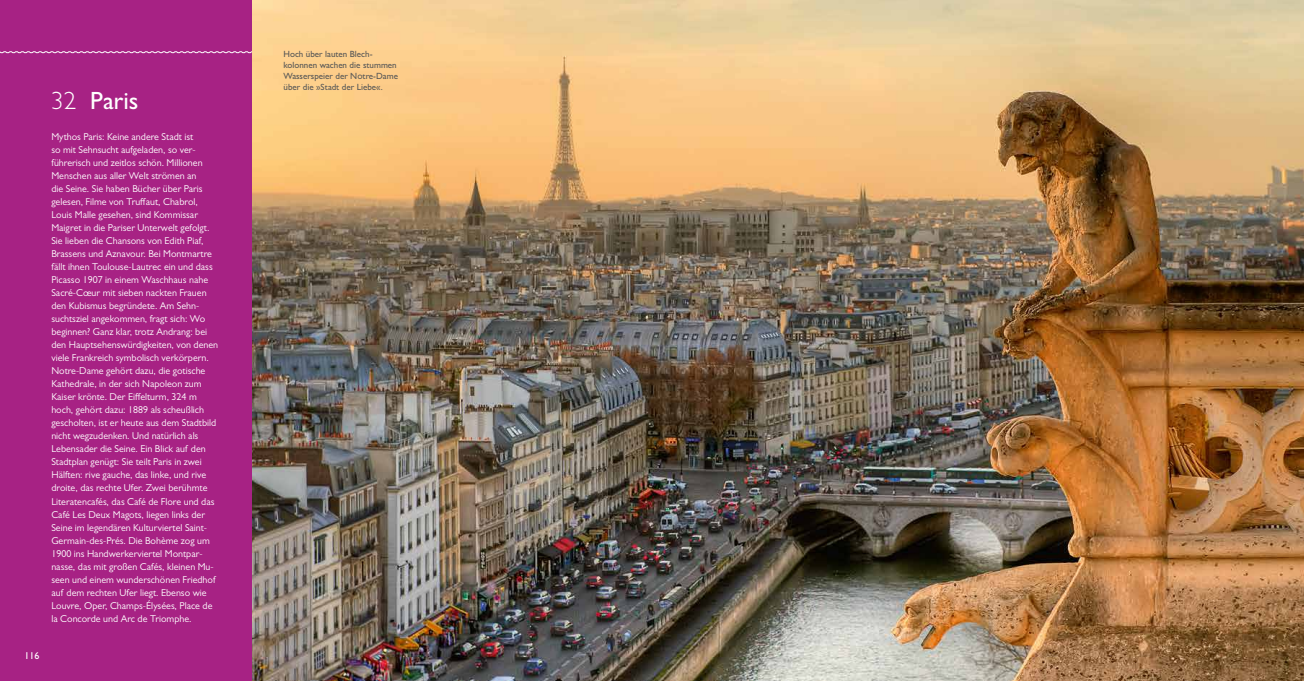
<style>
.page{position:relative;width:1304px;height:681px;background:#fff}
.page>*{position:absolute;margin:0;border:0;box-sizing:border-box;transform-origin:0 0}
.t1{font:500 25px "Gill Sans MT Pro";color:#fff}
.t2{font:10px/13px "Gill Sans MT Pro";color:#fff}
.t3{font:500 10px "Gill Sans MT Pro";color:#fff}
.t4{font:500 9px/11px "Gill Sans MT Pro";color:#575756}
.s1{font-weight:300}
</style>
<div class="page">
<div style="left:0;top:0;width:252px;height:680px;background:#a72284"></div>
<svg style="left:0;top:51px;width:252px;height:2px"></svg>
<img style="left:252px;top:0;width:1052px;height:680px">
<p class="t3" style="left:24px;top:649px;width:17px">116</p>
<h1 class="t1" style="left:51px;top:86px;width:89px"><span class="s1">32</span> Paris</h1>
<p class="t2" style="left:51px;top:130px;width:168px">Mythos Paris: Keine andere Stadt ist<br>so mit Sehnsucht aufgeladen, so ver&shy;führerisch und zeitlos schön. Millionen Menschen aus aller Welt strömen an<br>die Seine. Sie haben Bücher über Paris gelesen, Filme von Truffaut, Chabrol, Louis Malle gesehen, sind Kommissar Maigret in die Pariser Unterwelt gefolgt.<br>Sie lieben die Chansons von Edith Piaf, Brassens und Aznavour. Bei Montmartre fällt ihnen Toulouse-Lautrec ein und dass Picasso 1907 in einem Waschhaus nahe Sacré-Cœur mit sieben nackten Frauen den Kubismus begründete. Am Sehn&shy;suchtsziel angekommen, fragt sich: Wo beginnen? Ganz klar, trotz Andrang: bei den Hauptsehenswürdigkeiten, von denen viele Frankreich symbolisch verkörpern.<br>Notre-Dame gehört dazu, die gotische Kathedrale, in der sich Napoleon zum Kaiser krönte. Der Eiffelturm, 324 m hoch, gehört dazu: 1889 als scheußlich gescholten, ist er heute aus dem Stadtbild nicht wegzudenken. Und natürlich als Lebensader die Seine. Ein Blick auf den Stadtplan genügt: Sie teilt Paris in zwei Hälften: rive gauche, das linke, und rive droite, das rechte Ufer. Zwei berühmte Literatencafés, das Café de Flore und das Café Les Deux Magots, liegen links der Seine im legendären Kulturviertel Saint-Germain-des-Prés. Die Bohème zog um 1900 ins Handwerkerviertel Montpar&shy;nasse, das mit großen Cafés, kleinen Mu&shy;seen und einem wunderschönen Friedhof auf dem rechten Ufer liegt. Ebenso wie Louvre, Oper, Champs-Élysées, Place de la Concorde und Arc de Triomphe.</p>
<p class="t4" style="left:284px;top:49px;width:116px">Hoch über lauten Blech&shy;kolonnen wachen die stummen<br>Wasserspeier der Notre-Dame über die »Stadt der Liebe«.</p>
</div>
